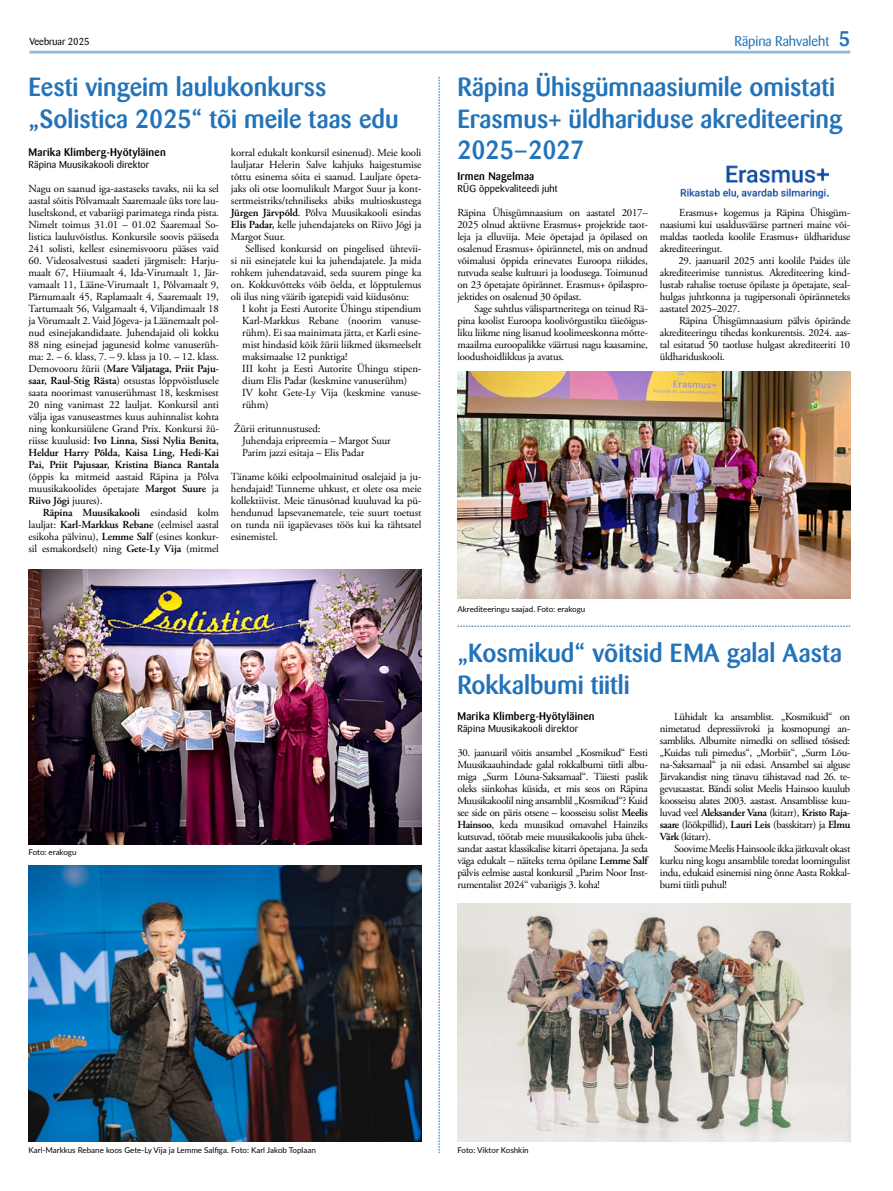
<style>
.page{position:relative;width:893px;height:1191px;background:#fff}
.page>*{position:absolute;margin:0;border:0;box-sizing:border-box;transform-origin:0 0}
.t1{font:500 26px/31.2px "Barmeno";color:#2273b9}
.t2{font:14px "Barmeno";color:#2273b9}
.t3{font:500 11px "Barmeno";letter-spacing:.02em;color:#000}
.t4{font:10.8px/12px "Adobe Garamond Pro";letter-spacing:-.01em;color:#000;text-align:justify}
.t5{font:10px "Barmeno";letter-spacing:.02em;color:#000}
.t6{font:10px "Barmeno";color:#000}
.t7{font:8px "Lato";color:#000}
.s1{font-weight:500;font-size:21px}
.s2{font-weight:600}
</style>
<div class="page">
<hr style="left:30px;top:51px;width:820px;height:3px;background:#2273b9">
<img style="left:457px;top:372px;width:393px;height:227px">
<img style="left:29px;top:569px;width:392px;height:276px">
<img style="left:29px;top:866px;width:392px;height:275px">
<img style="left:457px;top:903px;width:393px;height:238px">
<svg style="left:439px;top:77px;width:1px;height:1076px"></svg>
<svg style="left:457px;top:626px;width:393px;height:1px"></svg>
<img style="left:681px;top:165px;width:147px;height:34px">
<p class="t6" style="left:30px;top:36px;width:61px">Veebruar 2025</p>
<p class="t2" style="left:734px;top:33px;width:117px">Räpina Rahvaleht <span class="s1">5</span></p>
<h1 class="t1" style="left:457px;top:72px;width:386px">Räpina Ühisgümnaasiumile omistati<br>Erasmus+ üldhariduse akrediteering<br>2025–2027</h1>
<p class="t3" style="left:457px;top:170px;width:78px">Irmen Nagelmaa</p>
<p class="t5" style="left:457px;top:183px;width:102px">RÜG õppekvaliteedi juht</p>
<p class="t4" style="left:457px;top:207px;width:192px">Räpina Ühisgümnaasium on aastatel 2017– 2025 olnud aktiivne Erasmus+ projektide taot&shy;leja ja elluviija. Meie õpetajad ja õpilased on osalenud Erasmus+ õpirännetel, mis on andnud võimalusi õppida erinevates Euroopa riikides, tutvuda sealse kultuuri ja loodusega. Toimunud on 23 õpetajate õpirännet. Erasmus+ õpilaspro&shy;jektides on osalenud 30 õpilast.</p>
<p class="t4" style="left:457px;top:303px;width:192px;text-indent:17px">Sage suhtlus välispartneritega on teinud Rä&shy;pina koolist Euroopa koolivõrgustiku täieõigus&shy;liku liikme ning lisanud koolimeeskonna mõtte&shy;maailma euroopalikke väärtusi nagu kaasamine, loodushoidlikkus ja avatus.</p>
<h1 class="t1" style="left:29px;top:72px;width:372px">Eesti vingeim laulukonkurss „Solistica 2025“ tõi meile taas edu</h1>
<p class="t3" style="left:29px;top:146px;width:139px">Marika Klimberg-Hyötyläinen</p>
<p class="t5" style="left:29px;top:159px;width:122px">Räpina Muusikakooli direktor</p>
<p class="t4" style="left:29px;top:183px;width:192px">Nagu on saanud iga-aastaseks tavaks, nii ka sel aastal sõitis Põlvamaalt Saaremaale üks tore lau&shy;luseltskond, et vabariigi parimatega rinda pista.<br>Nimelt toimus 31.01 – 01.02 Saaremaal So&shy;listica lauluvõistlus. Konkursile soovis pääseda 241 solisti, kellest esinemisvooru pääses vaid</p>
<p class="t4" style="left:29px;top:255px;width:192px">60. Videosalvestusi saadeti järgmiselt: Harju&shy;maalt 67, Hiiumaalt 4, Ida-Virumaalt 1, Jär&shy;vamaalt 11, Lääne-Virumaalt 1, Põlvamaalt 9, Pärnumaalt 45, Raplamaalt 4, Saaremaalt 19, Tartumaalt 56, Valgamaalt 4, Viljandimaalt 18 ja Võrumaalt 2. Vaid Jõgeva- ja Läänemaalt pol&shy;nud esinejakandidaate. Juhendajaid oli kokku 88 ning esinejad jagunesid kolme vanuserüh&shy;ma: 2. – 6. klass, 7. – 9. klass ja 10. – 12. klass.<br>Demovooru žürii (<span class="s2">Mare Väljataga, Priit Paju&shy;saar, Raul-Stig Rästa</span>) otsustas lõppvõistlusele saata noorimast vanuserühmast 18, keskmisest 20 ning vanimast 22 lauljat. Konkursil anti välja igas vanuseastmes kuus auhinnalist kohta ning konkursiülene Grand Prix. Konkursi žü&shy;riisse kuulusid: <span class="s2">Ivo Linna, Sissi Nylia Benita, Heldur Harry Põlda, Kaisa Ling, Hedi-Kai Pai, Priit Pajusaar, Kristina Bianca Rantala</span></p>
<p class="t4" style="left:29px;top:471px;width:192px">(õppis ka mitmeid aastaid Räpina ja Põlva muusikakoolides õpetajate <span class="s2">Margot Suure</span> ja <span class="s2">Riivo Jõgi</span> juures).</p>
<p class="t4" style="left:29px;top:507px;width:192px;text-indent:14px"><span class="s2">Räpina Muusikakooli</span> esindasid kolm lauljat: <span class="s2">Karl-Markkus Rebane</span> (eelmisel aastal esikoha pälvinu), <span class="s2">Lemme Salf</span> (esines konkur&shy;sil esmakordselt) ning <span class="s2">Gete-Ly Vija</span> (mitmel</p>
<p class="t4" style="left:231px;top:147px;width:192px">korral edukalt konkursil esinenud). Meie kooli lauljatar Helerin Salve kahjuks haigestumise tõttu esinema sõita ei saanud. Lauljate õpeta&shy;jaks oli otse loomulikult Margot Suur ja kont&shy;sertmeistriks/tehniliseks abiks multioskustega <span class="s2">Jürgen Järvpõld</span>. Põlva Muusikakooli esindas <span class="s2">Elis Padar,</span> kelle juhendajateks on Riivo Jõgi ja Margot Suur.</p>
<p class="t4" style="left:231px;top:243px;width:192px;text-indent:14px">Sellised konkursid on pingelised ühtevii&shy;si nii esinejatele kui ka juhendajatele. Ja mida rohkem juhendatavaid, seda suurem pinge ka on. Kokkuvõtteks võib öelda, et lõpptulemus oli ilus ning väärib igatepidi vaid kiidusõnu:</p>
<p class="t4" style="left:242px;top:303px;width:181px;text-align:left">I koht ja Eesti Autorite Ühingu stipendium Karl-Markkus Rebane (noorim vanuse&shy;rühm). Ei saa mainimata jätta, et Karli esine&shy;mist hindasid kõik žürii liikmed üksmeelselt maksimaalse 12 punktiga!<br>III koht ja Eesti Autorite Ühingu stipen&shy;dium Elis Padar (keskmine vanuserühm)<br>IV koht Gete-Ly Vija (keskmine vanuse&shy;rühm)</p>
<p class="t4" style="left:242px;top:423px;width:150px;text-align:left;text-indent:-8px">Žürii eritunnustused:<br>Juhendaja eripreemia – Margot Suur<br>Parim jazzi esitaja – Elis Padar</p>
<p class="t4" style="left:231px;top:471px;width:192px">Täname kõiki eelpoolmainitud osalejaid ja ju&shy;hendajaid! Tunneme uhkust, et olete osa meie kollektiivist. Meie tänusõnad kuuluvad ka pü&shy;hendunud lapsevanematele, teie suurt toetust on tunda nii igapäevases töös kui ka tähtsatel esinemistel.</p>
<p class="t4" style="left:660px;top:207px;width:192px;text-indent:19px">Erasmus+ kogemus ja Räpina Ühisgüm&shy;naasiumi kui usaldusväärse partneri maine või&shy;maldas taotleda koolile Erasmus+ üldhariduse akrediteeringut.</p>
<p class="t4" style="left:660px;top:255px;width:192px;text-indent:18px">29. jaanuaril 2025 anti koolile Paides üle akrediteerimise tunnistus. Akrediteering kind&shy;lustab rahalise toetuse õpilaste ja õpetajate, seal&shy;hulgas juhtkonna ja tugipersonali õpiränneteks aastatel 2025–2027.</p>
<p class="t4" style="left:660px;top:315px;width:192px;text-indent:19px">Räpina Ühisgümnaasium pälvis õpirände akrediteeringu tihedas konkurentsis. 2024. aas&shy;tal esitatud 50 taotluse hulgast akrediteeriti 10 üldhariduskooli.</p>
<p class="t7" style="left:29px;top:846px;width:50px">Foto: erakogu</p>
<p class="t7" style="left:29px;top:1144px;width:289px">Karl-Markkus Rebane koos Gete-Ly Vija ja Lemme Salfiga. Foto: Karl Jakob Toplaan</p>
<p class="t7" style="left:457px;top:603px;width:129px">Akrediteeringu saajad. Foto: erakogu</p>
<h1 class="t1" style="left:457px;top:638px;width:386px">„Kosmikud“ võitsid EMA galal Aasta<br>Rokkalbumi tiitli</h1>
<p class="t3" style="left:457px;top:710px;width:139px">Marika Klimberg-Hyötyläinen</p>
<p class="t5" style="left:457px;top:723px;width:122px">Räpina Muusikakooli direktor</p>
<p class="t4" style="left:457px;top:747px;width:192px">30. jaanuaril võitis ansambel „Kosmikud“ Eesti Muusikaauhindade galal rokkalbumi tiitli albu&shy;miga „Surm Lõuna-Saksamaal“. Täiesti paslik oleks siinkohas küsida, et mis seos on Räpina Muusikakoolil ning ansamblil „Kosmikud“? Kuid see side on päris otsene – koosseisu solist <span class="s2">Meelis Hainsoo</span>, keda muusikud omavahel Hainziks kutsuvad, töötab meie muusikakoolis juba ühek&shy;sandat aastat klassikalise kitarri õpetajana. Ja seda väga edukalt – näiteks tema õpilane <span class="s2">Lemme Salf </span>pälvis eelmise aastal konkursil „Parim Noor Inst&shy;rumentalist 2024“ vabariigis 3. koha!</p>
<p class="t4" style="left:660px;top:711px;width:192px;text-indent:14px">Lühidalt ka ansamblist. „Kosmikuid“ on nimetatud depressiivroki ja kosmopungi an&shy;sambliks. Albumite nimedki on sellised tõsised: „Kuidas tuli pimedus“, „Morbiit“, „Surm Lõu&shy;na-Saksamaal“ ja nii edasi. Ansambel sai alguse Järvakandist ning tänavu tähistavad nad 26. te&shy;gevusaastat. Bändi solist Meelis Hainsoo kuulub koosseisu alates 2003. aastast. Ansamblisse kuu&shy;luvad veel <span class="s2">Aleksander Vana</span> (kitarr), <span class="s2">Kristo Raja&shy;saare</span> (löökpillid), <span class="s2">Lauri Leis</span> (basskitarr) ja <span class="s2">Elmu Värk</span> (kitarr).</p>
<p class="t4" style="left:660px;top:843px;width:192px;text-indent:14px">Soovime Meelis Hainsoole ikka jätkuvalt okast kurku ning kogu ansamblile toredat loomingulist indu, edukaid esinemisi ning õnne Aasta Rokkal&shy;bumi tiitli puhul!</p>
<p class="t7" style="left:457px;top:1144px;width:73px">Foto: Viktor Koshkin</p>
</div>
